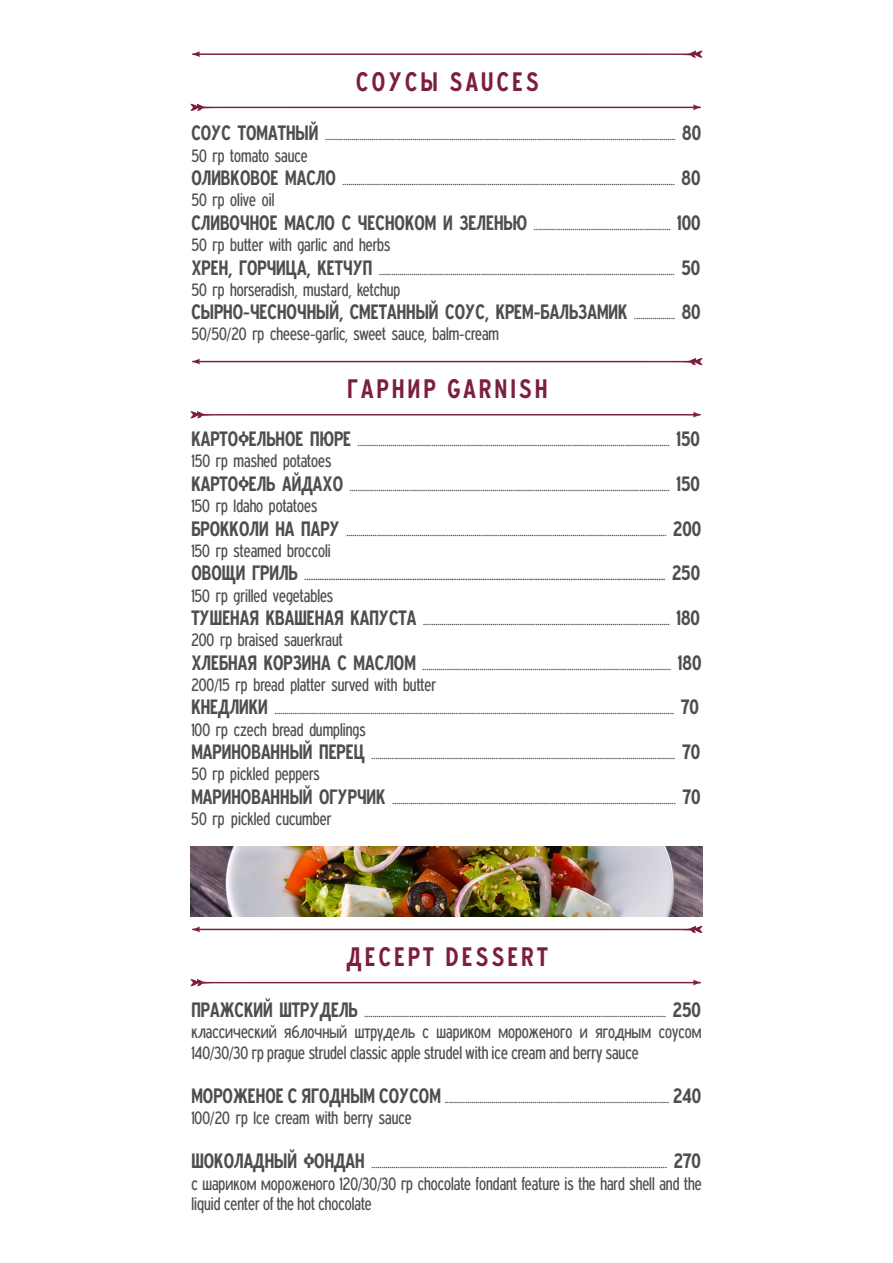
<style>
.page{position:relative;width:893px;height:1263px;background:#fff}
.page>*{position:absolute;margin:0;border:0;box-sizing:border-box;transform-origin:0 0}
.t1{font:700 27px "Expressway Cd";letter-spacing:.125em;color:#7c1e40}
.t2{font:700 21px "Expressway Cd";color:#4e4e4d}
.t3{font:18px/20.7px "Expressway Cd Bk";color:#4e4e4d}
.t4{font:13.5px "Expressway Cd";color:#4e4e4d}
.t5{font:700 13.5px "Expressway Cd";color:#4e4e4d}
.s1{font-weight:700;font-size:21px}
.s2{font-weight:400;font-size:13.5px}
.s3{font-size:21px}
</style>
<div class="page">
<svg style="left:192px;top:51px;width:511px;height:7px"></svg>
<svg style="left:190px;top:104px;width:511px;height:7px"></svg>
<svg style="left:192px;top:358px;width:511px;height:7px"></svg>
<svg style="left:190px;top:411px;width:511px;height:7px"></svg>
<svg style="left:192px;top:926px;width:511px;height:7px"></svg>
<svg style="left:190px;top:979px;width:511px;height:7px"></svg>
<img style="left:191px;top:846px;width:511px;height:70px">
<h1 class="t1" style="left:356px;top:70px;width:184px">СОУСЫ SAUCES</h1>
<p class="t4" style="left:191px;top:130px;width:511px"><span class="s1">СОУС ТОМАТНЫЙ</span> ............................................................................................................................................................................ <span class="s1">80</span></p>
<h3 class="t3" style="left:191px;top:146px;width:118px">50 гр tomato sauce</h3>
<p class="t4" style="left:191px;top:175px;width:511px"><span class="s1">ОЛИВКОВОЕ МАСЛО</span> ................................................................................................................................................................... <span class="s1">80</span></p>
<h3 class="t3" style="left:191px;top:191px;width:85px">50 гр olive oil</h3>
<p class="t4" style="left:191px;top:219px;width:511px"><span class="s1">СЛИВОЧНОЕ МАСЛО С ЧЕСНОКОМ И ЗЕЛЕНЬЮ</span> ................................................................... <span class="s1">100</span></p>
<h3 class="t3" style="left:191px;top:236px;width:201px">50 гр butter with garlic and herbs</h3>
<p class="t4" style="left:191px;top:264px;width:510px"><span class="s1">ХРЕН, ГОРЧИЦА, КЕТЧУП</span> ................................................................................................................................................. <span class="s1">50</span></p>
<h3 class="t3" style="left:191px;top:281px;width:210px">50 гр horseradish, mustard, ketchup</h3>
<h2 class="t2" style="left:191px;top:303px;width:511px">СЫРНО-ЧЕСНОЧНЫЙ, СМЕТАННЫЙ СОУС, КРЕМ-БАЛЬЗАМИК <span class="s2">....................</span> 80</h2>
<h3 class="t3" style="left:191px;top:325px;width:309px">50/50/20 гр cheese-garlic, sweet sauce, balm-cream</h3>
<h1 class="t1" style="left:347px;top:377px;width:201px">ГАРНИР GARNISH</h1>
<p class="t4" style="left:191px;top:436px;width:510px"><span class="s1">КАРТОФЕЛЬНОЕ ПЮРЕ</span> ......................................................................................................................................................... <span class="s1">150</span></p>
<h3 class="t3" style="left:191px;top:452px;width:141px">150 гр mashed potatoes</h3>
<p class="t4" style="left:191px;top:480px;width:510px"><span class="s1">КАРТОФЕЛЬ АЙДАХО</span> ............................................................................................................................................................. <span class="s1">150</span></p>
<h3 class="t3" style="left:191px;top:497px;width:127px">150 гр Idaho potatoes</h3>
<p class="t4" style="left:191px;top:525px;width:511px"><span class="s1">БРОККОЛИ НА ПАРУ</span> ............................................................................................................................................................. <span class="s1">200</span></p>
<h3 class="t3" style="left:191px;top:542px;width:141px">150 гр steamed broccoli</h3>
<p class="t5" style="left:191px;top:570px;width:510px"><span class="s3">ОВОЩИ ГРИЛЬ</span> .................................................................................................................................................................... <span class="s3">250</span></p>
<h3 class="t3" style="left:191px;top:586px;width:143px">150 гр grilled vegetables</h3>
<p class="t4" style="left:191px;top:615px;width:510px"><span class="s1">ТУШЕНАЯ КВАШЕНАЯ КАПУСТА</span> ......................................................................................................................... <span class="s1">180</span></p>
<h3 class="t3" style="left:191px;top:631px;width:153px">200 гр braised sauerkraut</h3>
<p class="t4" style="left:191px;top:659px;width:512px"><span class="s1">ХЛЕБНАЯ КОРЗИНА С МАСЛОМ</span> .......................................................................................................................... <span class="s1">180</span></p>
<h3 class="t3" style="left:191px;top:676px;width:246px">200/15 гр bread platter surved with butter</h3>
<p class="t4" style="left:191px;top:704px;width:509px"><span class="s1">КНЕДЛИКИ</span> .................................................................................................................................................................................................... <span class="s1">70</span></p>
<h3 class="t3" style="left:191px;top:720px;width:176px">100 гр czech bread dumplings</h3>
<p class="t4" style="left:191px;top:749px;width:510px"><span class="s1">МАРИНОВАННЫЙ ПЕРЕЦ</span> ..................................................................................................................................................... <span class="s1">70</span></p>
<h3 class="t3" style="left:191px;top:765px;width:130px">50 гр pickled peppers</h3>
<p class="t4" style="left:191px;top:793px;width:511px"><span class="s1">МАРИНОВАННЫЙ ОГУРЧИК</span> ........................................................................................................................................... <span class="s1">70</span></p>
<h3 class="t3" style="left:191px;top:810px;width:141px">50 гр pickled cucumber</h3>
<h1 class="t1" style="left:347px;top:945px;width:202px">ДЕСЕРТ DESSERT</h1>
<p class="t4" style="left:191px;top:1007px;width:511px"><span class="s1">ПРАЖСКИЙ ШТРУДЕЛЬ</span> .................................................................................................................................................... <span class="s1">250</span></p>
<h3 class="t3" style="left:191px;top:1023px;width:512px">классический яблочный штрудель с шариком мороженого и ягодным соусом<br>140/30/30 гр prague strudel classic apple strudel with ice cream and berry sauce</h3>
<p class="t4" style="left:191px;top:1092px;width:511px"><span class="s1">МОРОЖЕНОЕ С ЯГОДНЫМ СОУСОМ</span> .............................................................................................................. <span class="s1">240</span></p>
<h3 class="t3" style="left:191px;top:1109px;width:222px">100/20 гр Ice cream with berry sauce</h3>
<p class="t4" style="left:191px;top:1158px;width:511px"><span class="s1">ШОКОЛАДНЫЙ ФОНДАН</span> ................................................................................................................................................. <span class="s1">270</span></p>
<h3 class="t3" style="left:191px;top:1174px;width:512px">с шариком мороженого 120/30/30 гр chocolate fondant feature is the hard shell and the liquid center of the hot chocolate</h3>
</div>
